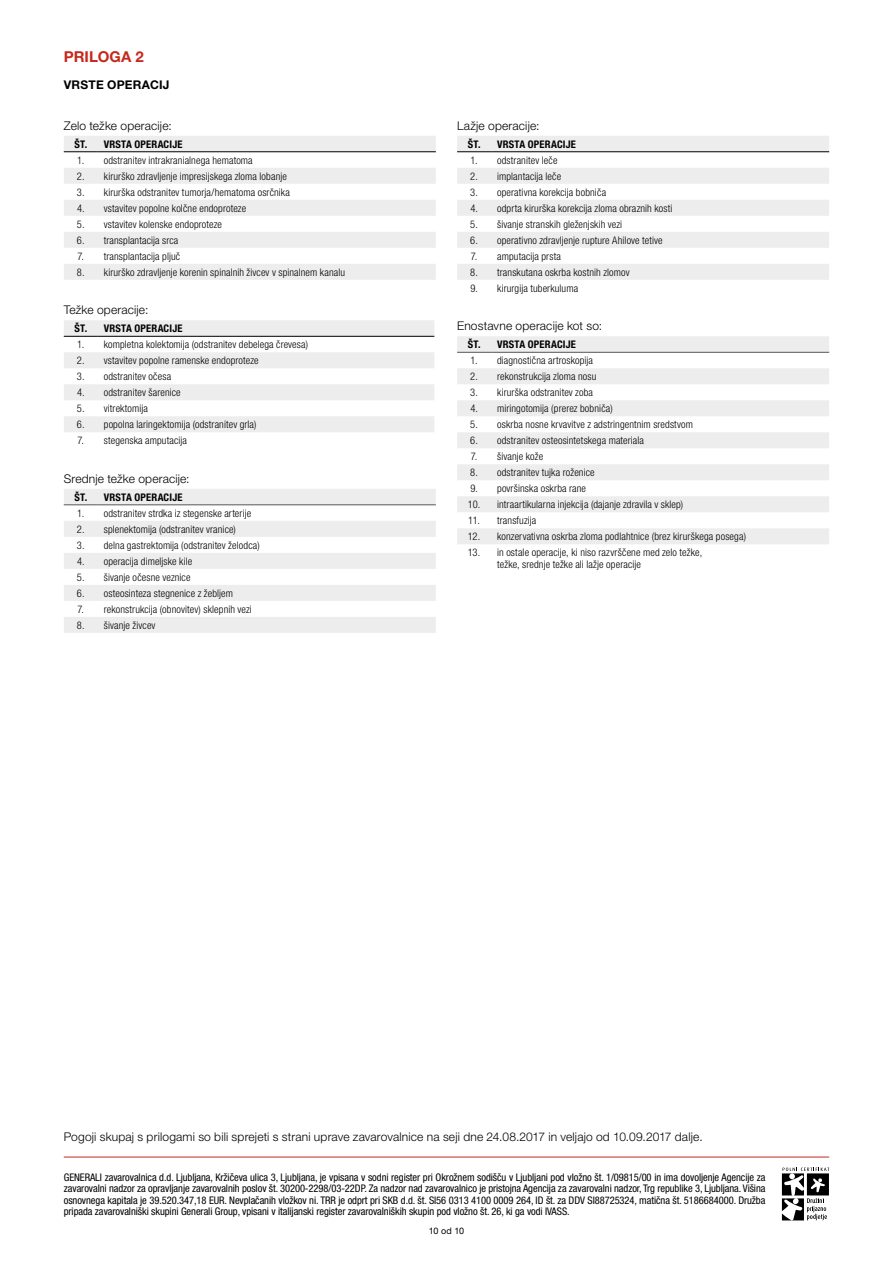
<style>
.page{position:relative;width:893px;height:1263px;background:#fff}
.page>*{position:absolute;margin:0;border:0;box-sizing:border-box;transform-origin:0 0}
.t1{font:700 15px "Helvetica Neue LT Pro";color:#c6291d}
.t2{font:300 12px "Helvetica Neue LT Pro";letter-spacing:.015em;color:#000}
.t3{font:700 12px "Helvetica Neue LT Pro";letter-spacing:.02em;color:#000}
.t4{font:300 condensed 10.5px/12px "Helvetica Neue LT Pro";letter-spacing:.01em;color:#000}
.t5{font:condensed 10.5px/11.2px "Helvetica Neue LT Pro";letter-spacing:-.005em;color:#000;text-align:justify}
.t6{font:700 condensed 10.5px "Helvetica Neue LT Pro";letter-spacing:.02em;color:#000}
.t7{font:9px "Helvetica Neue LT Pro";color:#000}
</style>
<div class="page">
<svg style="left:64px;top:136px;width:372px;height:144px;fill:#ededed"></svg>
<hr style="left:64px;top:151px;width:34px;height:1px;background:#000">
<hr style="left:98px;top:151px;width:338px;height:1px;background:#000">
<svg style="left:64px;top:320px;width:370px;height:112px"></svg>
<hr style="left:64px;top:336px;width:34px;height:1px;background:#000">
<hr style="left:98px;top:336px;width:336px;height:1px;background:#000">
<svg style="left:64px;top:489px;width:372px;height:144px;fill:#ededed"></svg>
<hr style="left:64px;top:504px;width:34px;height:1px;background:#575756">
<hr style="left:98px;top:504px;width:338px;height:1px;background:#575756">
<svg style="left:457px;top:136px;width:372px;height:144px;fill:#ededed"></svg>
<hr style="left:457px;top:151px;width:34px;height:1px;background:#000">
<hr style="left:491px;top:151px;width:338px;height:1px;background:#000">
<svg style="left:457px;top:336px;width:372px;height:208px;fill:#ededed"></svg>
<hr style="left:457px;top:352px;width:34px;height:1px;background:#575756">
<hr style="left:491px;top:352px;width:338px;height:1px;background:#575756">
<hr style="left:64px;top:1157px;width:765px;height:1px;background:#c6291d">
<svg style="left:782px;top:1167px;width:47px;height:53px"></svg>
<h1 class="t1" style="left:64px;top:47px;width:81px">PRILOGA 2</h1>
<p class="t3" style="left:64px;top:77px;width:107px">VRSTE OPERACIJ</p>
<p class="t2" style="left:64px;top:118px;width:109px">Zelo težke operacije:</p>
<p class="t6" style="left:74px;top:137px;width:110px">ŠT. VRSTA OPERACIJE</p>
<p class="t4" style="left:77px;top:154px;width:177px">1. odstranitev intrakranialnega hematoma</p>
<p class="t4" style="left:77px;top:170px;width:211px">2. kirurško zdravljenje impresijskega zloma lobanje</p>
<p class="t4" style="left:77px;top:186px;width:215px">3. kirurška odstranitev tumorja/hematoma osrčnika</p>
<p class="t4" style="left:77px;top:202px;width:171px">4. vstavitev popolne kolčne endoproteze</p>
<p class="t4" style="left:77px;top:218px;width:146px">5. vstavitev kolenske endoproteze</p>
<p class="t4" style="left:77px;top:234px;width:103px">6. transplantacija srca</p>
<p class="t4" style="left:77px;top:250px;width:104px">7. transplantacija pljuč</p>
<p class="t4" style="left:77px;top:266px;width:270px">8. kirurško zdravljenje korenin spinalnih živcev v spinalnem kanalu</p>
<p class="t2" style="left:64px;top:303px;width:86px">Težke operacije:</p>
<p class="t6" style="left:74px;top:322px;width:110px">ŠT. VRSTA OPERACIJE</p>
<p class="t4" style="left:77px;top:338px;width:232px">1. kompletna kolektomija (odstranitev debelega črevesa)</p>
<p class="t4" style="left:77px;top:354px;width:183px">2. vstavitev popolne ramenske endoproteze</p>
<p class="t4" style="left:77px;top:370px;width:96px">3. odstranitev očesa</p>
<p class="t4" style="left:77px;top:386px;width:105px">4. odstranitev šarenice</p>
<p class="t4" style="left:77px;top:402px;width:73px">5. vitrektomija</p>
<p class="t4" style="left:77px;top:418px;width:181px">6. popolna laringektomija (odstranitev grla)</p>
<p class="t4" style="left:77px;top:434px;width:111px">7. stegenska amputacija</p>
<p class="t2" style="left:64px;top:471px;width:127px">Srednje težke operacije:</p>
<p class="t6" style="left:74px;top:490px;width:110px">ŠT. VRSTA OPERACIJE</p>
<p class="t4" style="left:77px;top:507px;width:175px">1. odstranitev strdka iz stegenske arterije</p>
<p class="t4" style="left:77px;top:523px;width:160px">2. splenektomija (odstranitev vranice)</p>
<p class="t4" style="left:77px;top:539px;width:184px">3. delna gastrektomija (odstranitev želodca)</p>
<p class="t4" style="left:77px;top:555px;width:117px">4. operacija dimeljske kile</p>
<p class="t4" style="left:77px;top:571px;width:115px">5. šivanje očesne veznice</p>
<p class="t4" style="left:77px;top:587px;width:158px">6. osteosinteza stegnenice z žebljem</p>
<p class="t4" style="left:77px;top:603px;width:176px">7. rekonstrukcija (obnovitev) sklepnih vezi</p>
<p class="t4" style="left:77px;top:619px;width:80px">8. šivanje živcev</p>
<p class="t2" style="left:457px;top:118px;width:84px">Lažje operacije:</p>
<p class="t6" style="left:468px;top:137px;width:110px">ŠT. VRSTA OPERACIJE</p>
<p class="t4" style="left:471px;top:154px;width:89px">1. odstranitev leče</p>
<p class="t4" style="left:470px;top:170px;width:92px">2. implantacija leče</p>
<p class="t4" style="left:470px;top:186px;width:137px">3. operativna korekcija bobniča</p>
<p class="t4" style="left:470px;top:202px;width:204px">4. odprta kirurška korekcija zloma obraznih kosti</p>
<p class="t4" style="left:470px;top:218px;width:153px">5. šivanje stranskih gleženjskih vezi</p>
<p class="t4" style="left:470px;top:234px;width:194px">6. operativno zdravljenje rupture Ahilove tetive</p>
<p class="t4" style="left:471px;top:250px;width:92px">7. amputacija prsta</p>
<p class="t4" style="left:470px;top:266px;width:161px">8. transkutana oskrba kostnih zlomov</p>
<p class="t4" style="left:470px;top:282px;width:109px">9. kirurgija tuberkuluma</p>
<p class="t2" style="left:457px;top:319px;width:146px">Enostavne operacije kot so:</p>
<p class="t6" style="left:468px;top:338px;width:110px">ŠT. VRSTA OPERACIJE</p>
<p class="t4" style="left:471px;top:354px;width:124px">1. diagnostična artroskopija</p>
<p class="t4" style="left:470px;top:370px;width:128px">2. rekonstrukcija zloma nosu</p>
<p class="t4" style="left:470px;top:386px;width:124px">3. kirurška odstranitev zoba</p>
<p class="t4" style="left:470px;top:402px;width:144px">4. miringotomija (prerez bobniča)</p>
<p class="t4" style="left:470px;top:418px;width:224px">5. oskrba nosne krvavitve z adstringentnim sredstvom</p>
<p class="t4" style="left:470px;top:434px;width:175px">6. odstranitev osteosintetskega materiala</p>
<p class="t4" style="left:471px;top:450px;width:74px">7. šivanje kože</p>
<p class="t4" style="left:470px;top:466px;width:126px">8. odstranitev tujka roženice</p>
<p class="t4" style="left:470px;top:482px;width:117px">9. površinska oskrba rane</p>
<p class="t4" style="left:468px;top:498px;width:217px">10. intraartikularna injekcija (dajanje zdravila v sklep)</p>
<p class="t4" style="left:468px;top:514px;width:70px">11. transfuzija</p>
<p class="t4" style="left:468px;top:530px;width:280px">12. konzervativna oskrba zloma podlahtnice (brez kirurškega posega)</p>
<p class="t4" style="left:497px;top:546px;width:207px;text-indent:-29px">13. in ostale operacije, ki niso razvrščene med zelo težke, težke, srednje težke ali lažje operacije</p>
<p class="t2" style="left:64px;top:1129px;width:640px">Pogoji skupaj s prilogami so bili sprejeti s strani uprave zavarovalnice na seji dne 24.08.2017 in veljajo od 10.09.2017 dalje.</p>
<p class="t5" style="left:64px;top:1172px;width:703px">GENERALI zavarovalnica d.d. Ljubljana, Kržičeva ulica 3, Ljubljana, je vpisana v sodni register pri Okrožnem sodišču v Ljubljani pod vložno št. 1/09815/00 in ima dovoljenje Agencije za zavarovalni nadzor za opravljanje zavarovalnih poslov št. 30200-2298/03-22DP. Za nadzor nad zavarovalnico je pristojna Agencija za zavarovalni nadzor, Trg republike 3, Ljubljana. Višina osnovnega kapitala je 39.520.347,18 EUR. Nevplačanih vložkov ni. TRR je odprt pri SKB d.d. št. SI56 0313 4100 0009 264, ID št. za DDV SI88725324, matična št. 5186684000. Družba pripada zavarovalniški skupini Generali Group, vpisani v italijanski register zavarovalniških skupin pod vložno št. 26, ki ga vodi IVASS.</p>
<p class="t7" style="left:429px;top:1226px;width:37px">10 od 10</p>
</div>
